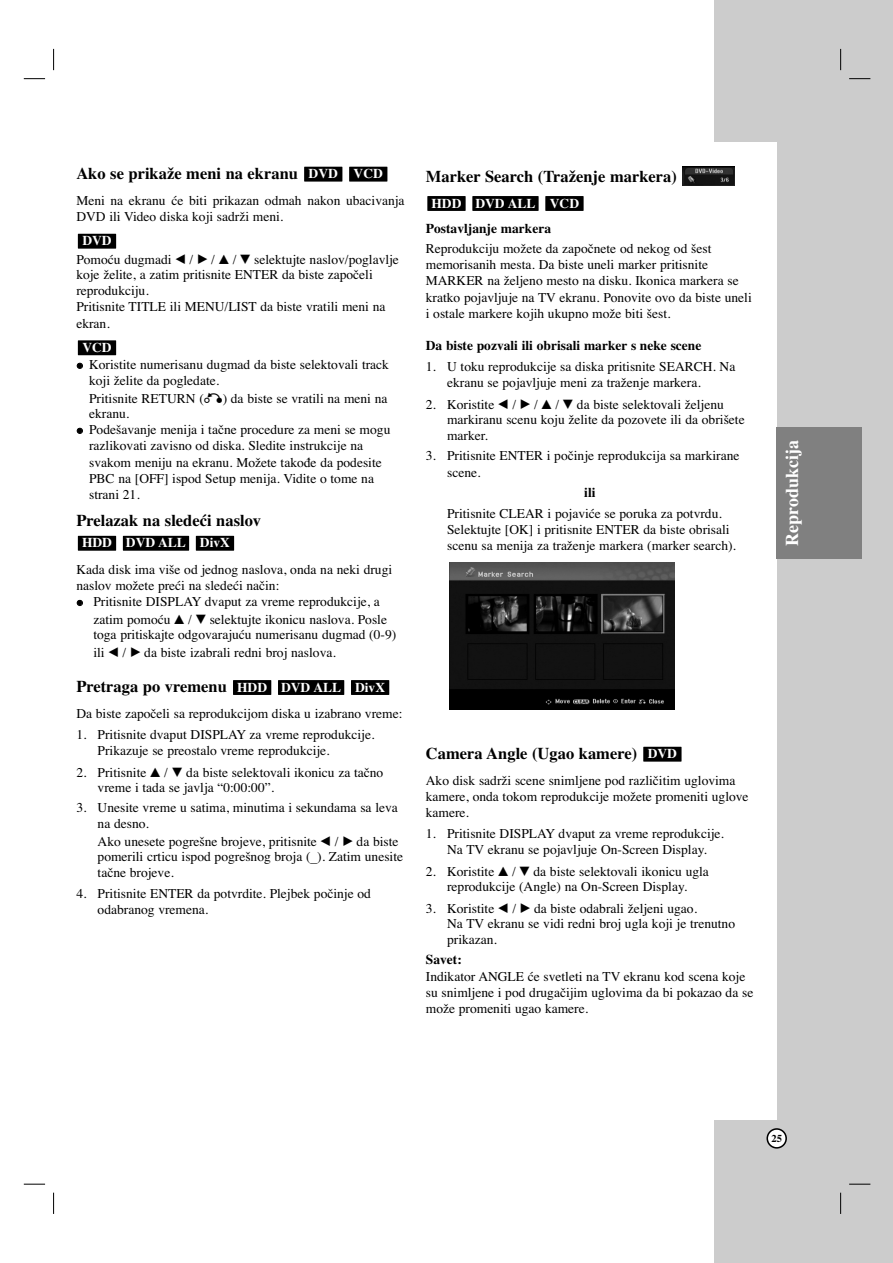
<style>
.page{position:relative;width:893px;height:1263px;background:#fff}
.page>*{position:absolute;margin:0;border:0;box-sizing:border-box;transform-origin:0 0}
.t1{font:700 18px "Times CE";color:#fff}
.t2{font:700 16.5px "Times CE";color:#000}
.t3{font:13.5px/16.2px "Times CE";color:#000}
.t4{font:700 13.5px "Times CE";color:#000}
.t5{font:700 13.5px "Times CE";color:#fff}
.t6{font:700 10.5px "Times CE";color:#000}
.s1{font-family:"Sony PS Common"}
.s2{font-family:"Times New Roman Efo"}
</style>
<div class="page">
<div style="left:714px;top:0;width:178px;height:1263px;background:#ccc"></div>
<div style="left:639px;top:142px;width:137px;height:978px;background:#fff"></div>
<svg style="left:766px;top:1128px;width:21px;height:21px"></svg>
<div style="left:776px;top:427px;width:85px;height:132px;background:#808080"></div>
<svg style="left:53px;top:49px;width:1px;height:21px"></svg>
<svg style="left:840px;top:49px;width:1px;height:21px"></svg>
<svg style="left:53px;top:1193px;width:1px;height:21px"></svg>
<svg style="left:840px;top:1193px;width:1px;height:21px"></svg>
<svg style="left:24px;top:78px;width:21px;height:1px"></svg>
<svg style="left:849px;top:78px;width:21px;height:1px"></svg>
<svg style="left:24px;top:1184px;width:21px;height:1px"></svg>
<svg style="left:849px;top:1184px;width:21px;height:1px"></svg>
<div style="left:643px;top:747px;width:38px;height:15px;background:#000"></div>
<div style="left:545px;top:196px;width:38px;height:15px;background:#000"></div>
<div style="left:472px;top:196px;width:66px;height:15px;background:#000"></div>
<div style="left:427px;top:196px;width:38px;height:15px;background:#000"></div>
<img style="left:682px;top:167px;width:52px;height:19px">
<div style="left:351px;top:680px;width:38px;height:15px;background:#000"></div>
<div style="left:278px;top:680px;width:66px;height:15px;background:#000"></div>
<div style="left:233px;top:680px;width:38px;height:15px;background:#000"></div>
<div style="left:196px;top:536px;width:38px;height:15px;background:#000"></div>
<div style="left:123px;top:536px;width:66px;height:15px;background:#000"></div>
<div style="left:78px;top:536px;width:38px;height:15px;background:#000"></div>
<div style="left:78px;top:340px;width:38px;height:15px;background:#000"></div>
<div style="left:78px;top:234px;width:38px;height:15px;background:#000"></div>
<div style="left:349px;top:167px;width:38px;height:15px;background:#000"></div>
<div style="left:304px;top:167px;width:38px;height:15px;background:#000"></div>
<img style="left:449px;top:563px;width:226px;height:146px">
<p class="t2" style="left:76px;top:167px;width:223px">Ako se prikaže meni na ekranu</p>
<p class="t3" style="left:76px;top:194px;width:330px">Meni na ekranu će biti prikazan odmah nakon ubacivanja<br>DVD ili Video diska koji sadrži meni.</p>
<p class="t3" style="left:76px;top:254px;width:324px;line-height:14.9px">Pomoću dugmadi <span class="s1">B</span> / <span class="s1">B</span> / <span class="s1">V</span> / <span class="s1">V</span> selektujte naslov/poglavlje koje želite, a zatim pritisnite ENTER da biste započeli</p>
<p class="t3" style="left:76px;top:284px;width:310px">reprodukciju.<br>Pritisnite TITLE ili MENU/LIST da biste vratili meni na ekran.</p>
<p class="t3" style="left:89px;top:358px;width:301px">Koristite numerisanu dugmad da biste selektovali track koji želite da pogledate.</p>
<p class="t3" style="left:89px;top:393px;width:300px;line-height:14.9px">Pritisnite RETURN (<span class="s1">O</span>) da biste se vratili na meni na ekranu.</p>
<p class="t3" style="left:89px;top:423px;width:303px">Podešavanje menija i tačne procedure za meni se mogu razlikovati zavisno od diska. Sledite instrukcije na svakom meniju na ekranu. Možete tako<span class="s2">œ</span>e da podesite PBC na [OFF] ispod Setup menija. Vidite o tome na strani 21.</p>
<p class="t2" style="left:76px;top:515px;width:186px">Prelazak na sledeći naslov</p>
<p class="t3" style="left:76px;top:563px;width:317px">Kada disk ima više od jednog naslova, onda na neki drugi naslov možete preći na sledeći način:</p>
<p class="t3" style="left:93px;top:594px;width:295px;line-height:17.7px">Pritisnite DISPLAY dvaput za vreme reprodukcije, a zatim pomoću <span class="s1">V</span> / <span class="s1">V</span> selektujte ikonicu naslova. Posle</p>
<p class="t3" style="left:93px;top:627px;width:304px;line-height:17.7px">toga pritiskajte odgovarajuću numerisanu dugmad (0-9) ili <span class="s1">B</span> / <span class="s1">B</span> da biste izabrali redni broj naslova.</p>
<p class="t2" style="left:76px;top:681px;width:152px">Pretraga po vremenu</p>
<p class="t3" style="left:76px;top:707px;width:327px">Da biste započeli sa reprodukcijom diska u izabrano vreme:</p>
<p class="t3" style="left:98px;top:727px;width:278px;text-indent:-21px">1. Pritisnite dvaput DISPLAY za vreme reprodukcije.<br>Prikazuje se preostalo vreme reprodukcije.</p>
<p class="t3" style="left:98px;top:766px;width:287px;line-height:14.9px;text-indent:-21px">2. Pritisnite <span class="s1">V</span> / <span class="s1">V</span> da biste selektovali ikonicu za tačno vreme i tada se javlja “0:00:00”.</p>
<p class="t3" style="left:98px;top:801px;width:302px;text-indent:-21px">3. Unesite vreme u satima, minutima i sekundama sa leva na desno.</p>
<p class="t3" style="left:98px;top:835px;width:307px;line-height:15.6px">Ako unesete pogrešne brojeve, pritisnite <span class="s1">B</span> / <span class="s1">B</span> da biste pomerili crticu ispod pogrešnog broja (<span class="s2">_</span>). Zatim unesite tačne brojeve.</p>
<p class="t3" style="left:98px;top:886px;width:275px;text-indent:-21px">4. Pritisnite ENTER da potvrdite. Plejbek počinje od odabranog vremena.</p>
<p class="t5" style="left:308px;top:169px;width:76px">DVD VCD</p>
<p class="t5" style="left:82px;top:236px;width:31px">DVD</p>
<p class="t5" style="left:82px;top:343px;width:31px">VCD</p>
<p class="t5" style="left:82px;top:538px;width:149px">HDD DVD ALL DivX</p>
<p class="t5" style="left:237px;top:682px;width:149px">HDD DVD ALL DivX</p>
<p class="t2" style="left:426px;top:171px;width:252px">Marker Search (Traženje markera)</p>
<p class="t4" style="left:426px;top:224px;width:127px">Postavljanje markera</p>
<p class="t3" style="left:426px;top:242px;width:327px">Reprodukciju možete da započnete od nekog od šest memorisanih mesta. Da biste uneli marker pritisnite MARKER na željeno mesto na disku. Ikonica markera se kratko pojavljuje na TV ekranu. Ponovite ovo da biste uneli i ostale markere kojih ukupno može biti šest.</p>
<p class="t4" style="left:426px;top:341px;width:277px">Da biste pozvali ili obrisali marker s neke scene</p>
<p class="t3" style="left:447px;top:360px;width:290px;text-indent:-21px">1. U toku reprodukcije sa diska pritisnite SEARCH. Na ekranu se pojavljuje meni za traženje markera.</p>
<p class="t3" style="left:447px;top:398px;width:299px;line-height:14.9px;text-indent:-21px">2. Koristite <span class="s1">B</span> / <span class="s1">B</span> / <span class="s1">V</span> / <span class="s1">V</span> da biste selektovali željenu markiranu scenu koju želite da pozovete ili da obrišete</p>
<p class="t3" style="left:447px;top:429px;width:42px">marker.</p>
<p class="t3" style="left:447px;top:449px;width:294px;text-indent:-21px">3. Pritisnite ENTER i počinje reprodukcija sa markirane scene.</p>
<p class="t4" style="left:584px;top:488px;width:13px">ili</p>
<p class="t3" style="left:447px;top:506px;width:290px">Pritisnite CLEAR i pojaviće se poruka za potvrdu.<br>Selektujte [OK] i pritisnite ENTER da biste obrisali scenu sa menija za traženje markera (marker search).</p>
<p class="t5" style="left:431px;top:198px;width:149px">HDD DVD ALL VCD</p>
<p class="t2" style="left:426px;top:748px;width:213px">Camera Angle (Ugao kamere)</p>
<p class="t3" style="left:426px;top:774px;width:324px">Ako disk sadrži scene snimljene pod različitim uglovima kamere, onda tokom reprodukcije možete promeniti uglove kamere.</p>
<p class="t3" style="left:426px;top:827px;width:299px;text-align:center">1. Pritisnite DISPLAY dvaput za vreme reprodukcije.<br>Na TV ekranu se pojavljuje On-Screen Display.</p>
<p class="t3" style="left:426px;top:865px;width:284px;line-height:14.9px;text-align:center">2. Koristite <span class="s1">V</span> / <span class="s1">V</span> da biste selektovali ikonicu ugla reprodukcije (Angle) na On-Screen Display.</p>
<p class="t3" style="left:447px;top:902px;width:289px;line-height:14.9px;text-indent:-21px">3. Koristite <span class="s1">B</span> / <span class="s1">B</span> da biste odabrali željeni ugao.<br>Na TV ekranu se vidi redni broj ugla koji je trenutno</p>
<p class="t3" style="left:447px;top:933px;width:51px">prikazan.</p>
<p class="t4" style="left:426px;top:955px;width:37px">Savet:</p>
<p class="t3" style="left:426px;top:969px;width:329px">Indikator ANGLE će svetleti na TV ekranu kod scena koje su snimljene i pod drugačijim uglovima da bi pokazao da se može promeniti ugao kamere.</p>
<p class="t5" style="left:647px;top:749px;width:31px">DVD</p>
<h1 class="t1" style="left:786px;top:546px;width:107px;rotate:-90deg">Reprodukcija</h1>
<p class="t6" style="left:771px;top:1135px;width:12px">25</p>
</div>
